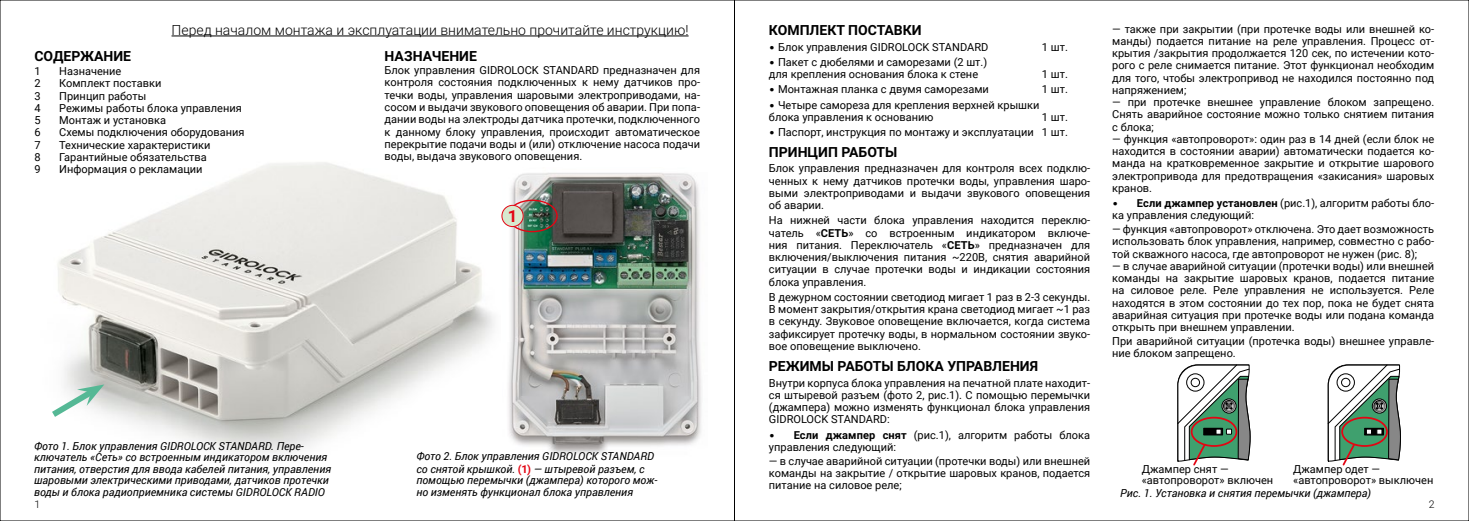
<style>
.page{position:relative;width:1469px;height:521px;background:#fff}
.page>*{position:absolute;margin:0;border:0;box-sizing:border-box;transform-origin:0 0}
.t1{font:700 16.8px "Roboto";color:#e30513}
.t2{font:700 14px "Roboto";color:#000}
.t3{font:300 14px "Roboto";color:#000}
.t4{font:11.03px/12.2px "Roboto";color:#000;text-align:justify}
.t5{font:italic 11.03px/11.5px "Roboto";color:#000}
.t6{font:300 10.5px "Roboto";color:#000}
.s1{font-family:"Avanti C";font-weight:700}
.s2{font-weight:700}
.s3{font-weight:700;font-style:normal;color:#e30513}
</style>
<div class="page">
<img style="left:503px;top:173px;width:199px;height:281px">
<div style="left:507px;top:200px;width:51px;height:32px;border:1px solid #e30513;border-radius:50%"></div>
<div style="left:502px;top:205px;width:21px;height:22px;background:#d7e9cf;border-radius:50%"></div>
<div style="left:501px;top:205px;width:22px;height:22px;border:1px solid #e30513;border-radius:50%"></div>
<svg style="left:1177px;top:364px;width:73px;height:102px"></svg>
<svg style="left:1327px;top:364px;width:73px;height:102px"></svg>
<img style="left:57px;top:162px;width:437px;height:292px">
<svg style="left:52px;top:384px;width:52px;height:38px"></svg>
<hr style="left:171px;top:36px;width:517px;height:1px;background:#000">
<p class="t4" style="left:1112px;top:22px;width:323px">— также при закрытии (при протечке воды или внешней ко&shy;манды) подается питание на реле управления. Процесс от&shy;крытия /закрытия продолжается 120 сек, по истечении кото&shy;рого с реле снимается питание. Этот функционал необходим для того, чтобы электропривод не находился постоянно под напряжением;</p>
<p class="t4" style="left:1112px;top:96px;width:323px">— при протечке внешнее управление блоком запрещено.<br>Снять аварийное состояние можно только снятием питания с блока;</p>
<p class="t4" style="left:1112px;top:132px;width:323px">— функция «автопроворот»: один раз в 14 дней (если блок не находится в состоянии аварии) автоматически подается ко&shy;манда на кратковременное закрытие и открытие шарового электропривода для предотвращения «закисания» шаровых кранов.</p>
<p class="t4" style="left:1112px;top:197px;width:323px"><span class="s1">•</span> <span class="s2">Если джампер установлен</span> (рис.1), алгоритм работы бло&shy;ка управления следующий:</p>
<p class="t4" style="left:1112px;top:223px;width:323px">— функция «автопроворот» отключена. Это дает возможность использовать блок управления, например, совместно с рабо&shy;той скважного насоса, где автопроворот не нужен (рис. 8);</p>
<p class="t4" style="left:1112px;top:259px;width:323px">— в случае аварийной ситуации (протечки воды) или внешней команды на закрытие шаровых кранов, подается питание на силовое реле. Реле управления не используется. Реле находятся в этом состоянии до тех пор, пока не будет снята аварийная ситуация при протечке воды или подана команда открыть при внешнем управлении.</p>
<p class="t4" style="left:1112px;top:334px;width:323px">При аварийной ситуации (протечка воды) внешнее управле&shy;ние блоком запрещено.</p>
<p class="t3" style="left:171px;top:20px;width:518px">Перед началом монтажа и эксплуатации внимательно прочитайте инструкцию!</p>
<p class="t2" style="left:769px;top:20px;width:154px">КОМПЛЕКТ ПОСТАВКИ</p>
<p class="t4" style="left:769px;top:40px;width:221px"><span class="s1">•</span> Блок управления GIDROLOCK STANDARD</p>
<p class="t4" style="left:1041px;top:40px;width:28px">1 шт.</p>
<p class="t4" style="left:769px;top:55px;width:220px"><span class="s1">•</span> Пакет с дюбелями и саморезами (2 шт.) для крепления основания блока к стене</p>
<p class="t2" style="left:34px;top:46px;width:98px">СОДЕРЖАНИЕ</p>
<p class="t4" style="left:34px;top:65px;width:8px">1</p>
<p class="t4" style="left:59px;top:65px;width:64px">Назначение</p>
<p class="t4" style="left:34px;top:77px;width:8px">2</p>
<p class="t4" style="left:59px;top:77px;width:104px">Комплект поставки</p>
<p class="t4" style="left:34px;top:89px;width:8px">3</p>
<p class="t4" style="left:59px;top:89px;width:89px">Принцип работы</p>
<p class="t4" style="left:34px;top:102px;width:8px">4</p>
<p class="t4" style="left:59px;top:102px;width:184px">Режимы работы блока управления</p>
<p class="t4" style="left:34px;top:114px;width:8px">5</p>
<p class="t4" style="left:59px;top:114px;width:108px">Монтаж и установка</p>
<p class="t4" style="left:34px;top:126px;width:8px">6</p>
<p class="t4" style="left:59px;top:126px;width:187px">Схемы подключения оборудования</p>
<p class="t4" style="left:34px;top:138px;width:8px">7</p>
<p class="t4" style="left:59px;top:138px;width:153px">Технические характеристики</p>
<p class="t4" style="left:34px;top:151px;width:8px">8</p>
<p class="t4" style="left:59px;top:151px;width:149px">Гарантийные обязательства</p>
<p class="t4" style="left:34px;top:163px;width:8px">9</p>
<p class="t4" style="left:59px;top:163px;width:145px">Информация о рекламации</p>
<p class="t2" style="left:384px;top:46px;width:94px">НАЗНАЧЕНИЕ</p>
<p class="t4" style="left:384px;top:64px;width:317px">Блок управления GIDROLOCK STANDARD предназначен для контроля состояния подключенных к нему датчиков про&shy;течки воды, управления шаровыми электроприводами, на&shy;сосом и выдачи звукового оповещения об аварии. При попа&shy;дании воды на электроды датчика протечки, подключенного к данному блоку управления, происходит автоматическое перекрытие подачи воды и (или) отключение насоса подачи воды, выдача звукового оповещения.</p>
<p class="t4" style="left:1041px;top:68px;width:28px">1 шт.</p>
<p class="t4" style="left:769px;top:83px;width:221px"><span class="s1">•</span> Монтажная планка с двумя саморезами</p>
<p class="t4" style="left:1041px;top:83px;width:28px">1 шт.</p>
<p class="t4" style="left:769px;top:98px;width:272px"><span class="s1">•</span> Четыре самореза для крепления верхней крышки блока управления к основанию</p>
<p class="t4" style="left:1041px;top:110px;width:28px">1 шт.</p>
<p class="t4" style="left:769px;top:126px;width:300px"><span class="s1">•</span> Паспорт, инструкция по монтажу и эксплуатации 1 шт.</p>
<p class="t2" style="left:769px;top:142px;width:130px">ПРИНЦИП РАБОТЫ</p>
<p class="t4" style="left:769px;top:162px;width:323px">Блок управления предназначен для контроля всех подклю&shy;ченных к нему датчиков протечки воды, управления шаро&shy;выми электроприводами и выдачи звукового оповещения об аварии.</p>
<p class="t4" style="left:769px;top:214px;width:323px">На нижней части блока управления находится переклю&shy;чатель «<span class="s2">СЕТЬ</span>» со встроенным индикатором включе&shy;ния питания. Переключатель «<span class="s2">СЕТЬ</span>» предназначен для включения/выключения питания ~220В, снятия аварийной ситуации в случае протечки воды и индикации состояния блока управления.</p>
<p class="t4" style="left:769px;top:290px;width:323px">В дежурном состоянии светодиод мигает 1 раз в 2-3 секунды.<br>В момент закрытия/открытия крана светодиод мигает ~1 раз в секунду. Звуковое оповещение включается, когда система зафиксирует протечку воды, в нормальном состоянии звуко&shy;вое оповещение выключено.</p>
<p class="t2" style="left:769px;top:356px;width:271px">РЕЖИМЫ РАБОТЫ БЛОКА УПРАВЛЕНИЯ</p>
<p class="t4" style="left:769px;top:376px;width:323px">Внутри корпуса блока управления на печатной плате находит&shy;ся штыревой разъем (фото 2, рис.1). С помощью перемычки (джампера) можно изменять функционал блока управления GIDROLOCK STANDARD:</p>
<p class="t4" style="left:769px;top:428px;width:323px"><span class="s1">•</span> <span class="s2">Если джампер снят</span> (рис.1), алгоритм работы блока управления следующий:</p>
<p class="t4" style="left:769px;top:454px;width:323px">— в случае аварийной ситуации (протечки воды) или внешней команды на закрытие / открытие шаровых кранов, подается питание на силовое реле;</p>
<h1 class="t1" style="left:508px;top:204px;width:11px">1</h1>
<p class="t5" style="left:34px;top:440px;width:298px">Фото 1. Блок управления GIDROLOCK STANDARD. Пере&shy;ключатель «Сеть» со встроенным индикатором включения питания, отверстия для ввода кабелей питания, управления шаровыми электрическими приводами, датчиков протечки воды и блока радиоприемника системы GIDROLOCK RADIO</p>
<p class="t5" style="left:416px;top:450px;width:242px">Фото 2. Блок управления GIDROLOCK STANDARD со снятой крышкой. <span class="s3">(1)</span> — штыревой разъем, с помощью перемычки (джампера) которого мож&shy;но изменять функционал блока управления</p>
<p class="t4" style="left:1141px;top:464px;width:133px;line-height:10.5px">Джампер снят — «автопроворот» включен</p>
<p class="t4" style="left:1293px;top:464px;width:142px;line-height:10.5px">Джампер одет — «автопроворот» выключен</p>
<p class="t5" style="left:1120px;top:487px;width:252px">Рис. 1. Установка и снятия перемычки (джампера)</p>
<p class="t6" style="left:34px;top:497px;width:7px">1</p>
<p class="t6" style="left:1428px;top:497px;width:7px">2</p>
</div>
